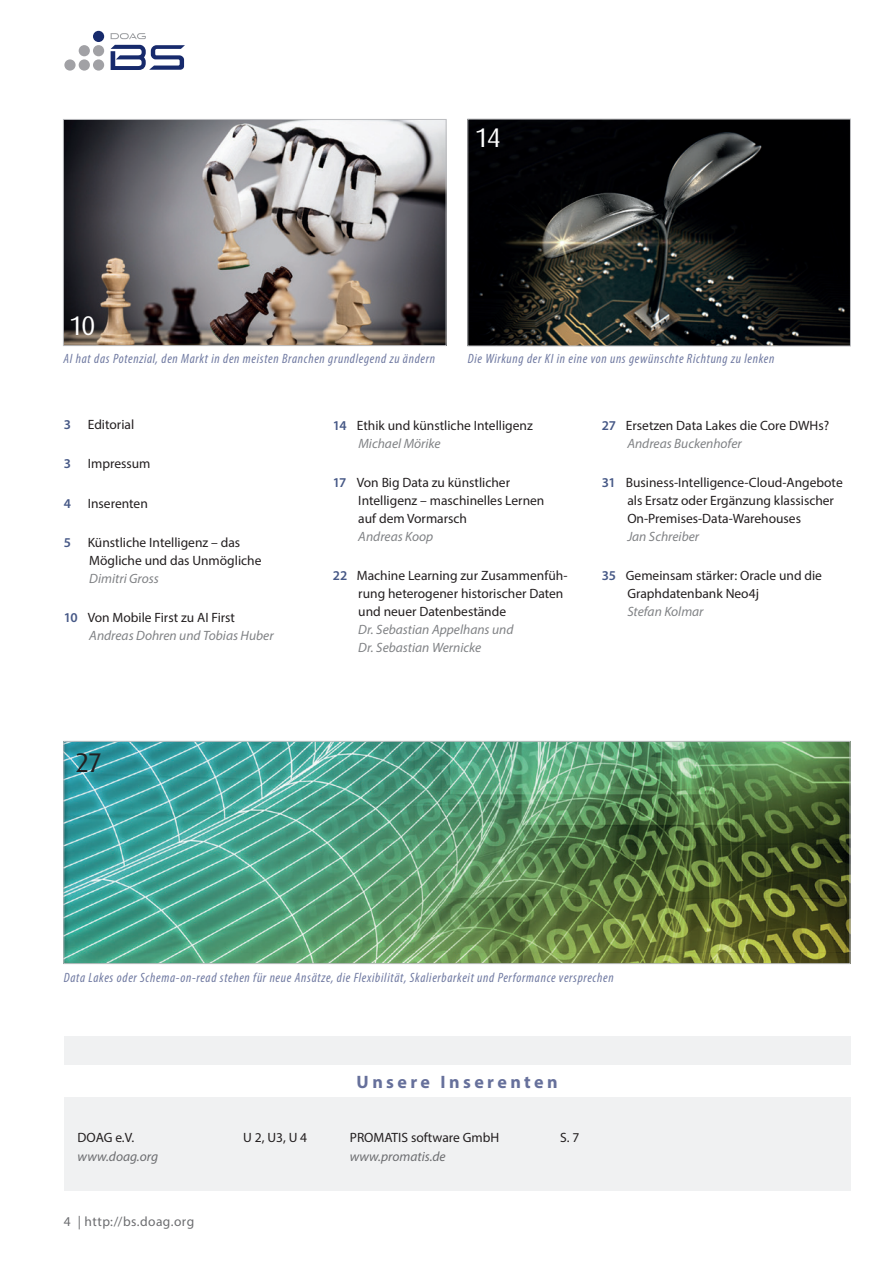
<style>
.page{position:relative;width:893px;height:1263px;background:#fff}
.page>*{position:absolute;margin:0;border:0;box-sizing:border-box;transform-origin:0 0}
.t1{font:27px "Dax Pro";color:#fff}
.t2{font:27px "Dax Pro";color:#231f20}
.t3{font:700 18px "Myriad Pro";letter-spacing:.19em;color:#66709b}
.t4{font:13.5px/18px "Myriad Pro";color:#231f20}
.t5{font:italic condensed 13.5px "Myriad Pro";letter-spacing:.05em;color:#6f79a1}
.t6{font:italic 13.5px/18px "Myriad Pro";color:#808285}
.t7{font:italic 13.5px "Myriad Pro";color:#6c6d70}
.t8{font:13.5px "Myriad Pro";letter-spacing:.03em;color:#6c6d70}
.s1{font-weight:600;color:#465886}
.s2{font-weight:600;font-style:normal;color:#465886}
.s3{font-style:normal;color:#231f20}
.s4{font-style:italic;color:#808285}
</style>
<div class="page">
<div style="left:93px;top:59px;width:11px;height:12px;background:#a1a1a5;border-radius:50%"></div>
<div style="left:93px;top:31px;width:11px;height:11px;background:#172a6c;border-radius:50%"></div>
<div style="left:79px;top:45px;width:11px;height:11px;background:#a1a1a5;border-radius:50%"></div>
<div style="left:93px;top:45px;width:11px;height:11px;background:#a1a1a5;border-radius:50%"></div>
<div style="left:64px;top:59px;width:12px;height:12px;background:#a1a1a5;border-radius:50%"></div>
<div style="left:79px;top:59px;width:11px;height:12px;background:#a1a1a5;border-radius:50%"></div>
<svg style="left:111px;top:45px;width:74px;height:25px"></svg>
<svg style="left:111px;top:33px;width:35px;height:6px"></svg>
<img style="left:65px;top:121px;width:379px;height:223px">
<div style="left:63px;top:119px;width:383px;height:227px;border:1px solid #bcbdc0"></div>
<img style="left:65px;top:743px;width:783px;height:219px">
<div style="left:63px;top:741px;width:787px;height:223px;border:1px solid #bcbdc0"></div>
<img style="left:469px;top:121px;width:380px;height:223px">
<div style="left:467px;top:119px;width:384px;height:227px;border:1px solid #bcbdc0"></div>
<div style="left:64px;top:1037px;width:786px;height:154px;background:#f0f1f2"></div>
<div style="left:64px;top:1066px;width:786px;height:31px;background:#fff"></div>
<h1 class="t1" style="left:70px;top:309px;width:27px">10</h1>
<h1 class="t1" style="left:476px;top:121px;width:26px">14</h1>
<p class="t5" style="left:63px;top:350px;width:373px">AI hat das Potenzial, den Markt in den meisten Branchen grundlegend zu ändern</p>
<p class="t5" style="left:468px;top:350px;width:308px">Die Wirkung der KI in eine von uns gewünschte Richtung zu lenken</p>
<p class="t4" style="left:64px;top:415px;width:72px"><span class="s1">3</span> Editorial</p>
<p class="t4" style="left:64px;top:455px;width:88px"><span class="s1">3</span> Impressum</p>
<p class="t4" style="left:64px;top:494px;width:86px"><span class="s1">4</span> Inserenten</p>
<p class="t4" style="left:89px;top:533px;width:174px;text-indent:-26px"><span class="s1">5</span> Künstliche Intelligenz – das<br>Mögliche und das Unmögliche</p>
<p class="t6" style="left:89px;top:569px;width:71px">Dimitri Gross</p>
<p class="t6" style="left:89px;top:608px;width:186px;text-indent:-26px"><span class="s2">10</span> <span class="s3">Von Mobile First zu AI First<br></span>Andreas Dohren und Tobias Huber</p>
<h1 class="t2" style="left:76px;top:745px;width:27px">27</h1>
<p class="t4" style="left:358px;top:416px;width:176px;text-indent:-26px"><span class="s1">14</span> Ethik und künstliche Intelligenz<br><span class="s4">Michael Mörike</span></p>
<p class="t4" style="left:358px;top:473px;width:188px;text-indent:-26px"><span class="s1">17</span> Von Big Data zu künstlicher<br>Intelligenz – maschinelles Lernen auf dem Vormarsch</p>
<p class="t6" style="left:358px;top:527px;width:76px">Andreas Koop</p>
<p class="t4" style="left:358px;top:566px;width:211px;text-indent:-26px"><span class="s1">22</span> Machine Learning zur Zusammenfüh&shy;rung heterogener historischer Daten und neuer Datenbestände</p>
<p class="t6" style="left:358px;top:620px;width:157px">Dr. Sebastian Appelhans und<br>Dr. Sebastian Wernicke</p>
<p class="t4" style="left:627px;top:416px;width:203px;text-indent:-26px"><span class="s1">27</span> Ersetzen Data Lakes die Core DWHs?<br><span class="s4">Andreas Buckenhofer</span></p>
<p class="t4" style="left:627px;top:473px;width:217px;text-indent:-26px"><span class="s1">31</span> Business-Intelligence-Cloud-Angebote als Ersatz oder Ergänzung klassischer<br>On-Premises-Data-Warehouses</p>
<p class="t6" style="left:627px;top:527px;width:73px">Jan Schreiber</p>
<p class="t4" style="left:627px;top:566px;width:196px;text-indent:-26px"><span class="s1">35</span> Gemeinsam stärker: Oracle und die<br>Graphdatenbank Neo4j</p>
<p class="t6" style="left:627px;top:602px;width:78px">Stefan Kolmar</p>
<p class="t5" style="left:64px;top:969px;width:551px">Data Lakes oder Schema-on-read stehen für neue Ansätze, die Flexibilität, Skalierbarkeit und Performance versprechen</p>
<p class="t4" style="left:78px;top:1128px;width:58px">DOAG e.V.</p>
<p class="t4" style="left:243px;top:1128px;width:66px">U 2, U3, U 4</p>
<p class="t7" style="left:78px;top:1148px;width:82px">www.doag.org</p>
<p class="t8" style="left:64px;top:1213px;width:132px">4 | http://bs.doag.org</p>
<h2 class="t3" style="left:357px;top:1070px;width:202px">Unsere Inserenten</h2>
<p class="t4" style="left:350px;top:1128px;width:151px">PROMATIS software GmbH</p>
<p class="t4" style="left:560px;top:1128px;width:21px">S. 7</p>
<p class="t7" style="left:350px;top:1148px;width:97px">www.promatis.de</p>
</div>
